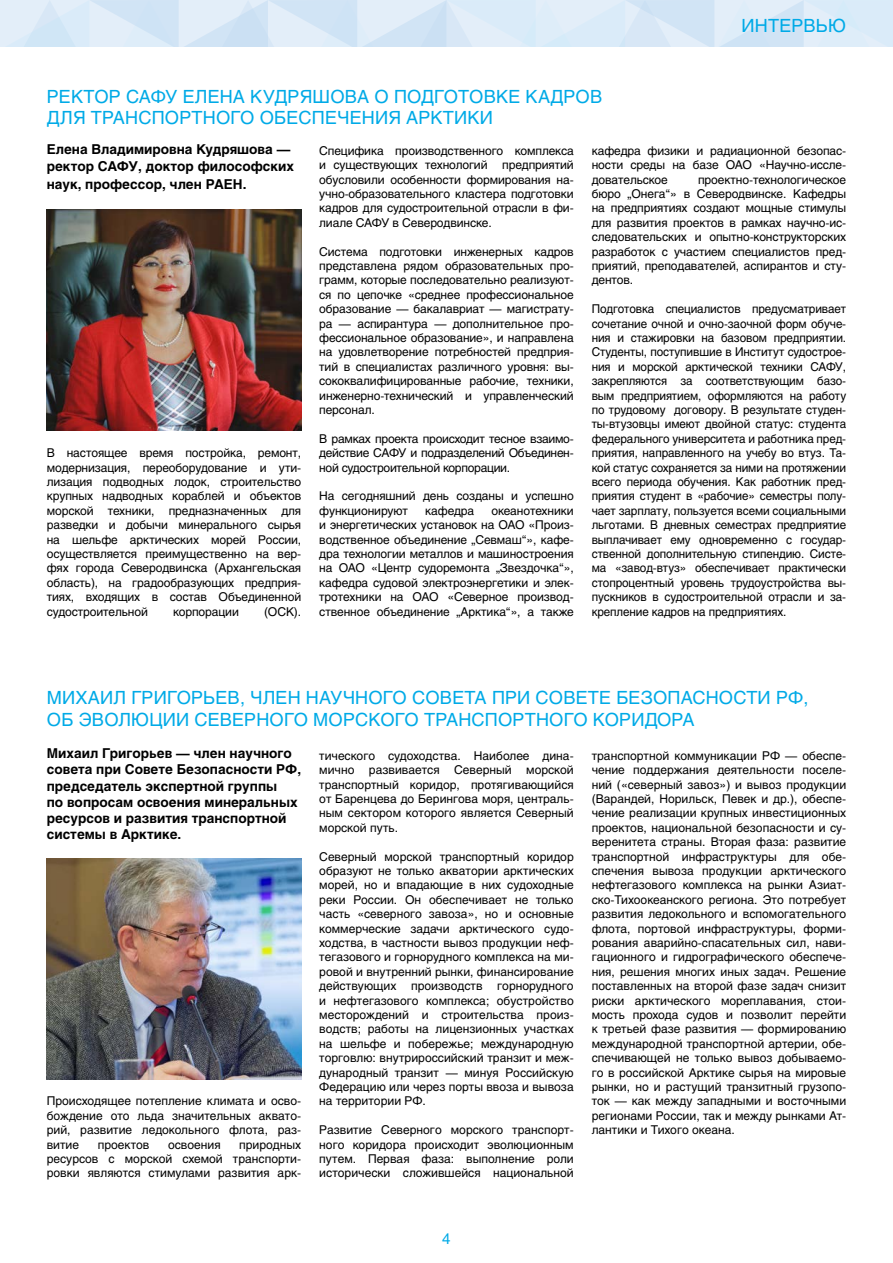
<style>
.page{position:relative;width:893px;height:1263px;background:#fff}
.page>*{position:absolute;margin:0;border:0;box-sizing:border-box;transform-origin:0 0}
.t1{font:18px/21.6px "Helios";letter-spacing:.01em;color:#00aae7}
.t2{font:15px "Helios";color:#00aae7}
.t3{font:700 13.5px/16.2px "Helios";color:#000}
.t4{font:12px/14.4px "Helios";letter-spacing:-.01em;color:#000;text-align:justify}
</style>
<div class="page">
<svg style="left:0;top:0;width:893px;height:47px;background:#dae9f7"></svg>
<img style="left:47px;top:210px;width:254px;height:221px">
<img style="left:47px;top:858px;width:254px;height:221px">
<h1 class="t1" style="left:47px;top:85px;width:557px">РЕКТОР САФУ ЕЛЕНА КУДРЯШОВА О ПОДГОТОВКЕ КАДРОВ<br>ДЛЯ ТРАНСПОРТНОГО ОБЕСПЕЧЕНИЯ АРКТИКИ</h1>
<h1 class="t1" style="left:742px;top:14px;width:106px">ИНТЕРВЬЮ</h1>
<p class="t3" style="left:47px;top:141px;width:249px">Елена Владимировна Кудряшова — ректор САФУ, доктор философских</p>
<p class="t3" style="left:47px;top:176px;width:201px">наук, профессор, член РАЕН.</p>
<p class="t4" style="left:47px;top:445px;width:256px">В настоящее время постройка, ремонт, модернизация, переоборудование и ути&shy;лизация подводных лодок, строительство крупных надводных кораблей и объектов морской техники, предназначенных для разведки и добычи минерального сырья на шельфе арктических морей России, осуществляется преимущественно на вер&shy;фях города Северодвинска (Архангельская область), на градообразующих предприя&shy;тиях, входящих в состав Объединенной судостроительной</p>
<p class="t4" style="left:173px;top:604px;width:67px">корпорации</p>
<p class="t4" style="left:264px;top:604px;width:39px">(ОСК).</p>
<p class="t4" style="left:319px;top:143px;width:256px">Специфика производственного комплекса и существующих технологий предприятий обусловили особенности формирования на&shy;учно-образовательного кластера подготовки кадров для судостроительной отрасли в фи&shy;лиале САФУ в Северодвинске.</p>
<p class="t4" style="left:319px;top:244px;width:256px">Система подготовки инженерных кадров представлена рядом образовательных про&shy;грамм, которые последовательно реализуют&shy;ся по цепочке «среднее профессиональное образование — бакалавриат — магистрату&shy;ра — аспирантура — дополнительное про&shy;фессиональное образование», и направлена на удовлетворение потребностей предприя&shy;тий в специалистах различного уровня: вы&shy;сококвалифицированные рабочие, техники, инженерно-технический и управленческий персонал.</p>
<p class="t4" style="left:319px;top:431px;width:256px">В рамках проекта происходит тесное взаимо&shy;действие САФУ и подразделений Объединен&shy;ной судостроительной корпорации.</p>
<p class="t4" style="left:319px;top:489px;width:256px">На сегодняшний день созданы и успешно функционируют</p>
<p class="t4" style="left:425px;top:503px;width:51px">кафедра</p>
<p class="t4" style="left:319px;top:503px;width:256px;text-indent:172px">океанотехники и энергетических установок на ОАО «Произ&shy;водственное объединение „Севмаш“», кафе&shy;дра технологии металлов и машиностроения на ОАО «Центр судоремонта „Звездочка“», кафедра судовой электроэнергетики и элек&shy;тротехники на ОАО «Северное производ&shy;ственное объединение „Арктика“», а также</p>
<p class="t4" style="left:592px;top:143px;width:256px">кафедра физики и радиационной безопас&shy;ности среды на базе ОАО «Научно-иссле&shy;довательское</p>
<p class="t4" style="left:592px;top:172px;width:256px;text-indent:106px">проектно-технологическое бюро „Онега“» в Северодвинске. Кафедры на предприятиях создают мощные стимулы для развития проектов в рамках научно-ис&shy;следовательских и опытно-конструкторских разработок с участием специалистов пред&shy;приятий, преподавателей, аспирантов и сту&shy;дентов.</p>
<p class="t4" style="left:592px;top:301px;width:256px">Подготовка специалистов предусматривает сочетание очной и очно-заочной форм обуче&shy;ния и стажировки на базовом предприятии.<br>Студенты, поступившие в Институт судострое&shy;ния и морской арктической техники САФУ, закрепляются за соответствующим базо&shy;вым предприятием, оформляются на работу по трудовому договору. В результате студен&shy;ты-втузовцы имеют двойной статус: студента федерального университета и работника пред&shy;приятия, направленного на учебу во втуз. Та&shy;кой статус сохраняется за ними на протяжении всего периода обучения. Как работник пред&shy;приятия студент в «рабочие» семестры полу&shy;чает зарплату, пользуется всеми социальными льготами. В дневных семестрах предприятие выплачивает ему одновременно с государ&shy;ственной дополнительную стипендию. Систе&shy;ма «завод-втуз» обеспечивает практически стопроцентный уровень трудоустройства вы&shy;пускников в судостроительной отрасли и за&shy;крепление кадров на предприятиях.</p>
<h1 class="t1" style="left:47px;top:686px;width:763px">МИХАИЛ ГРИГОРЬЕВ, ЧЛЕН НАУЧНОГО СОВЕТА ПРИ СОВЕТЕ БЕЗОПАСНОСТИ РФ,<br>ОБ ЭВОЛЮЦИИ СЕВЕРНОГО МОРСКОГО ТРАНСПОРТНОГО КОРИДОРА</h1>
<p class="t3" style="left:47px;top:745px;width:256px">Михаил Григорьев — член научного совета при Совете Безопасности РФ, председатель экспертной группы<br>по вопросам освоения минеральных ресурсов и развития транспортной системы в Арктике.</p>
<p class="t4" style="left:47px;top:1093px;width:256px">Происходящее потепление климата и осво&shy;бождение ото льда значительных аквато&shy;рий, развитие ледокольного флота, раз&shy;витие</p>
<p class="t4" style="left:47px;top:1137px;width:256px;text-indent:192px">природных ресурсов с морской схемой транспорти&shy;ровки являются стимулами развития арк-</p>
<p class="t4" style="left:98px;top:1137px;width:53px">проектов</p>
<p class="t4" style="left:168px;top:1137px;width:54px">освоения</p>
<p class="t4" style="left:319px;top:748px;width:256px">тического судоходства. Наиболее дина&shy;мично развивается Северный морской транспортный коридор, протягивающийся от Баренцева до Берингова моря, централь&shy;ным сектором которого является Северный морской путь.</p>
<p class="t4" style="left:319px;top:849px;width:256px">Северный морской транспортный коридор образуют не только акватории арктических морей, но и впадающие в них судоходные реки России. Он обеспечивает не только часть «северного завоза», но и основные коммерческие задачи арктического судо&shy;ходства, в частности вывоз продукции неф&shy;тегазового и горнорудного комплекса на ми&shy;ровой и внутренний рынки, финансирование действующих производств горнорудного и нефтегазового комплекса; обустройство месторождений и строительства произ&shy;водств; работы на лицензионных участках на шельфе и побережье; международную торговлю: внутрироссийский транзит и меж&shy;дународный транзит — минуя Российскую Федерацию или через порты ввоза и вывоза на территории РФ.</p>
<p class="t4" style="left:319px;top:1122px;width:256px">Развитие Северного морского транспорт&shy;ного коридора происходит эволюционным путем. Первая фаза: выполнение роли исторически сложившейся национальной</p>
<p class="t4" style="left:592px;top:748px;width:256px">транспортной коммуникации РФ — обеспе&shy;чение поддержания деятельности поселе&shy;ний («северный завоз») и вывоз продукции (Варандей, Норильск, Певек и др.), обеспе&shy;чение реализации крупных инвестиционных проектов, национальной безопасности и су&shy;веренитета страны. Вторая фаза: развитие транспортной инфраструктуры для обе&shy;спечения вывоза продукции арктического нефтегазового комплекса на рынки Азиат&shy;ско-Тихоокеанского региона. Это потребует развития ледокольного и вспомогательного флота, портовой инфраструктуры, форми&shy;рования аварийно-спасательных сил, нави&shy;гационного и гидрографического обеспече&shy;ния, решения многих иных задач. Решение поставленных на второй фазе задач снизит риски арктического мореплавания, стои&shy;мость прохода судов и позволит перейти к третьей фазе развития — формированию международной транспортной артерии, обе&shy;спечивающей не только вывоз добываемо&shy;го в российской Арктике сырья на мировые рынки, но и растущий транзитный грузопо&shy;ток — как между западными и восточными регионами России, так и между рынками Ат&shy;лантики и Тихого океана.</p>
<p class="t2" style="left:442px;top:1229px;width:10px">4</p>
</div>
